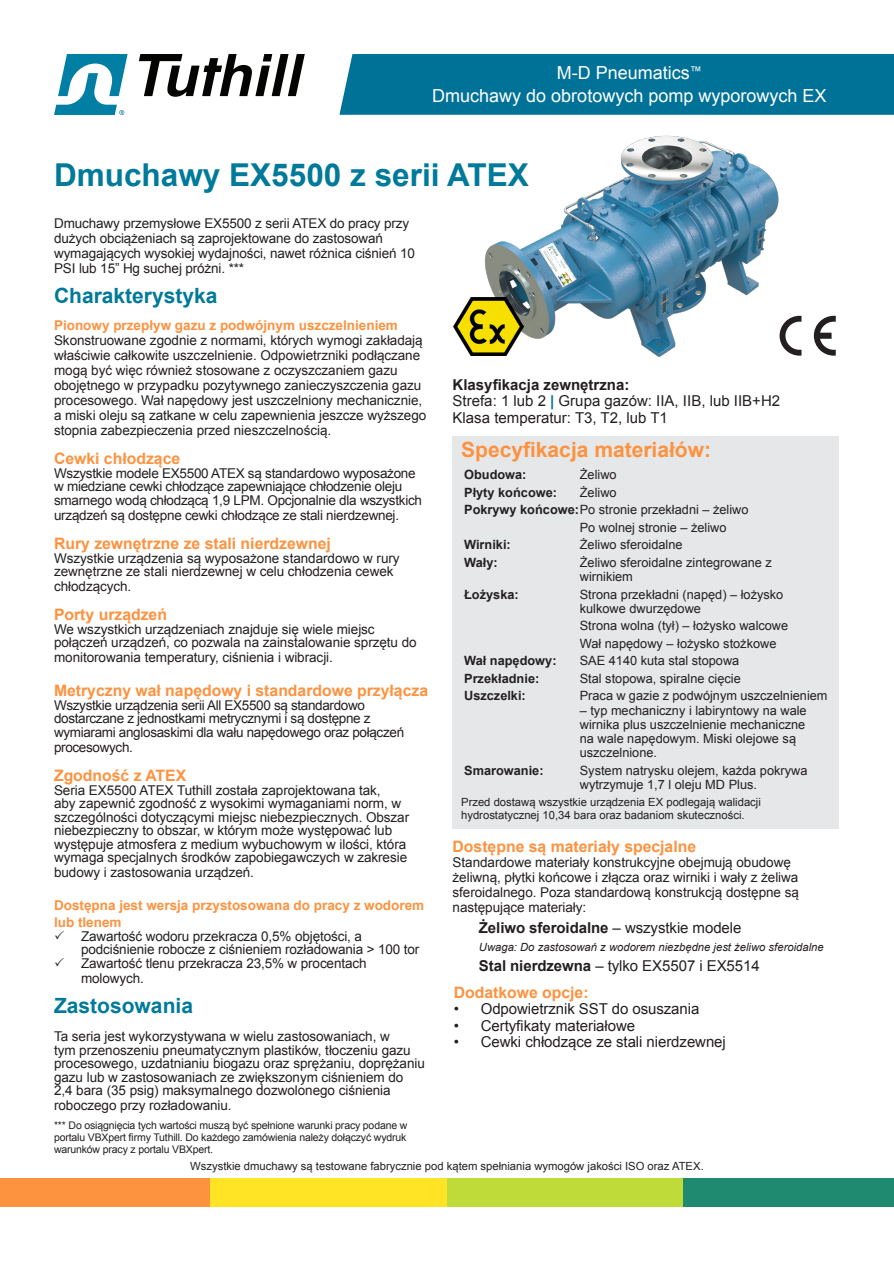
<style>
.page{position:relative;width:894px;height:1263px;background:#fff}
.page>*{position:absolute;margin:0;border:0;box-sizing:border-box;transform-origin:0 0}
.t1{font:700 31.5px "Arial";color:#007a9a}
.t2{font:700 21px "Arial";color:#007a9a}
.t3{font:700 21px "Arial";color:#fd923f}
.t4{font:18px/22.6px "Arial";color:#fff;text-align:center}
.t5{font:700 15.75px "Arial";color:#fd923f}
.t6{font:15px/16.5px "Arial";letter-spacing:-.005em;color:#231f20}
.t7{font:700 15px "Arial";letter-spacing:-.005em;color:#231f20}
.t8{font:13.5px/13.5px "Arial";letter-spacing:-.005em;color:#231f20}
.t9{font:13.5px/13.5px "Arial";letter-spacing:-.025em;color:#231f20}
.t10{font:700 13.5px/17.2px "Arial";color:#fd923f}
.t11{font:12.75px/14.2px "Arial";color:#231f20}
.t12{font:700 12.75px "Arial";color:#231f20}
.t13{font:11.25px/13.5px "Arial";color:#231f20}
.t14{font:italic 11.25px "Arial";color:#231f20}
.t15{font:10.5px/12px "Arial";letter-spacing:-.015em;color:#231f20;text-align:justify}
.s1{font-weight:700}
.s2{font-weight:700;color:#007298}
.s3{font-weight:400}
</style>
<div class="page">
<div style="left:452px;top:436px;width:386px;height:392px;background:#e6e7e9"></div>
<svg style="left:54px;top:54px;width:73px;height:61px"></svg>
<svg style="left:139px;top:54px;width:165px;height:43px"></svg>
<div style="left:339px;top:54px;width:554px;height:61px;background:#007298"></div>
<div style="left:0;top:1178px;width:210px;height:28px;background:#fd923f"></div>
<div style="left:210px;top:1178px;width:237px;height:28px;background:#ffe426"></div>
<div style="left:447px;top:1178px;width:236px;height:28px;background:#bedb39"></div>
<div style="left:683px;top:1178px;width:210px;height:28px;background:#1f8a70"></div>
<img style="left:473px;top:135px;width:329px;height:223px">
<img style="left:453px;top:298px;width:70px;height:58px">
<svg style="left:779px;top:316px;width:22px;height:40px"></svg>
<svg style="left:813px;top:316px;width:22px;height:40px"></svg>
<h3 class="t4" style="left:432px;top:62px;width:396px">M-D Pneumatics<sup>™<br></sup>Dmuchawy do obrotowych pomp wyporowych EX</h3>
<h1 class="t1" style="left:54px;top:154px;width:476px">Dmuchawy EX5500 z serii ATEX</h1>
<p class="t8" style="left:54px;top:216px;width:362px;line-height:15px">Dmuchawy przemysłowe EX5500 z serii ATEX do pracy przy dużych obciążeniach są zaprojektowane do zastosowań wymagających wysokiej wydajności, nawet różnica ciśnień 10<br>PSI lub 15” Hg suchej próżni. ***</p>
<h2 class="t2" style="left:54px;top:282px;width:165px">Charakterystyka</h2>
<p class="t10" style="left:54px;top:317px;width:345px">Pionowy przepływ gazu z podwójnym uszczelnieniem</p>
<p class="t8" style="left:54px;top:333px;width:373px;line-height:15px">Skonstruowane zgodnie z normami, których wymogi zakładają właściwie całkowite uszczelnienie. Odpowietrzniki podłączane mogą być więc również stosowane z oczyszczaniem gazu obojętnego w przypadku pozytywnego zanieczyszczenia gazu procesowego. Wał napędowy jest uszczelniony mechanicznie, a miski oleju są zatkane w celu zapewnienia jeszcze wyższego stopnia zabezpieczenia przed nieszczelnością.</p>
<p class="t5" style="left:54px;top:448px;width:128px">Cewki chłodzące</p>
<p class="t8" style="left:54px;top:466px;width:369px">Wszystkie modele EX5500 ATEX są standardowo wyposażone w miedziane cewki chłodzące zapewniające chłodzenie oleju smarnego wodą chłodzącą 1,9 LPM. Opcjonalnie dla wszystkich</p>
<p class="t8" style="left:54px;top:508px;width:346px">urządzeń są dostępne cewki chłodzące ze stali nierdzewnej.</p>
<p class="t5" style="left:54px;top:533px;width:278px">Rury zewnętrzne ze stali nierdzewnej</p>
<p class="t8" style="left:54px;top:551px;width:347px">Wszystkie urządzenia są wyposażone standardowo w rury zewnętrzne ze stali nierdzewnej w celu chłodzenia cewek</p>
<p class="t8" style="left:54px;top:580px;width:79px">chłodzących.</p>
<p class="t5" style="left:54px;top:604px;width:114px">Porty urządzeń</p>
<p class="t8" style="left:54px;top:622px;width:364px">We wszystkich urządzeniach znajduje się wiele miejsc połączeń urządzeń, co pozwala na zainstalowanie sprzętu do</p>
<p class="t8" style="left:54px;top:651px;width:280px">monitorowania temperatury, ciśnienia i wibracji.</p>
<p class="t5" style="left:54px;top:680px;width:375px">Metryczny wał napędowy i standardowe przyłącza</p>
<p class="t9" style="left:54px;top:698px;width:351px">Wszystkie urządzenia serii All EX5500 są standardowo dostarczane z jednostkami metrycznymi i są dostępne z wymiarami anglosaskimi dla wału napędowego oraz połączeń</p>
<p class="t9" style="left:54px;top:740px;width:80px">procesowych.</p>
<p class="t5" style="left:54px;top:765px;width:134px">Zgodność z ATEX</p>
<p class="t8" style="left:54px;top:783px;width:356px">Seria EX5500 ATEX Tuthill została zaprojektowana tak,<br>aby zapewnić zgodność z wysokimi wymaganiami norm, w szczególności dotyczącymi miejsc niebezpiecznych. Obszar niebezpieczny to obszar, w którym może występować lub występuje atmosfera z medium wybuchowym w ilości, która wymaga specjalnych środków zapobiegawczych w zakresie</p>
<p class="t8" style="left:54px;top:865px;width:201px">budowy i zastosowania urządzeń.</p>
<p class="t10" style="left:54px;top:897px;width:371px">Dostępna jest wersja przystosowana do pracy z wodorem lub tlenem</p>
<p class="t8" style="left:81px;top:929px;width:340px;text-indent:-27px">✓ Zawartość wodoru przekracza 0,5% objętości, a podciśnienie robocze z ciśnieniem rozładowania &gt; 100 tor</p>
<p class="t8" style="left:81px;top:955px;width:287px;line-height:15px;text-indent:-27px">✓ Zawartość tlenu przekracza 23,5% w procentach molowych.</p>
<h2 class="t2" style="left:54px;top:991px;width:140px">Zastosowania</h2>
<p class="t8" style="left:54px;top:1030px;width:372px">Ta seria jest wykorzystywana w wielu zastosowaniach, w<br>tym przenoszeniu pneumatycznym plastików, tłoczeniu gazu procesowego, uzdatnianiu biogazu oraz sprężaniu, doprężaniu gazu lub w zastosowaniach ze zwiększonym ciśnieniem do 2,4 bara (35 psig) maksymalnego dozwolonego ciśnienia</p>
<p class="t8" style="left:54px;top:1099px;width:179px">roboczego przy rozładowaniu.</p>
<p class="t15" style="left:54px;top:1119px;width:355px">*** Do osiągnięcia tych wartości muszą być spełnione warunki pracy podane w portalu VBXpert firmy Tuthill. Do każdego zamówienia należy dołączyć wydruk warunków pracy z portalu VBXpert.</p>
<p class="t6" style="left:452px;top:376px;width:329px"><span class="s1">Klasyfikacja zewnętrzna:<br></span>Strefa: 1 lub 2 <span class="s2">|</span> Grupa gazów: IIA, IIB, lub IIB+H2<br>Klasa temperatur: T3, T2, lub T1</p>
<h2 class="t3" style="left:461px;top:435px;width:251px">Specyfikacja materiałów:</h2>
<p class="t12" style="left:464px;top:466px;width:64px">Obudowa:</p>
<p class="t11" style="left:579px;top:468px;width:38px">Żeliwo</p>
<p class="t12" style="left:464px;top:484px;width:94px">Płyty końcowe:</p>
<p class="t11" style="left:579px;top:485px;width:38px">Żeliwo</p>
<p class="t11" style="left:464px;top:503px;width:286px"><span class="s1">Pokrywy końcowe:</span>Po stronie przekładni – żeliwo</p>
<p class="t11" style="left:579px;top:520px;width:148px">Po wolnej stronie – żeliwo</p>
<p class="t12" style="left:464px;top:536px;width:48px">Wirniki:</p>
<p class="t11" style="left:579px;top:538px;width:104px">Żeliwo sferoidalne</p>
<p class="t12" style="left:464px;top:554px;width:35px">Wały:</p>
<p class="t11" style="left:579px;top:555px;width:194px">Żeliwo sferoidalne zintegrowane z wirnikiem</p>
<p class="t12" style="left:464px;top:586px;width:56px">Łożyska:</p>
<p class="t11" style="left:579px;top:587px;width:205px">Strona przekładni (napęd) – łożysko kulkowe dwurzędowe</p>
<p class="t11" style="left:579px;top:617px;width:210px;line-height:17.5px">Strona wolna (tył) – łożysko walcowe<br>Wał napędowy – łożysko stożkowe</p>
<p class="t12" style="left:464px;top:652px;width:94px">Wał napędowy:</p>
<p class="t11" style="left:579px;top:654px;width:161px">SAE 4140 kuta stal stopowa</p>
<p class="t12" style="left:464px;top:670px;width:77px">Przekładnie:</p>
<p class="t11" style="left:579px;top:671px;width:162px">Stal stopowa, spiralne cięcie</p>
<p class="t12" style="left:464px;top:687px;width:63px">Uszczelki:</p>
<p class="t11" style="left:579px;top:689px;width:249px">Praca w gazie z podwójnym uszczelnieniem</p>
<p class="t11" style="left:579px;top:703px;width:228px">– typ mechaniczny i labiryntowy na wale wirnika plus uszczelnienie mechaniczne na wale napędowym. Miski olejowe są uszczelnione.</p>
<p class="t12" style="left:464px;top:762px;width:81px">Smarowanie:</p>
<p class="t11" style="left:579px;top:763px;width:229px">System natrysku olejem, każda pokrywa wytrzymuje 1,7 l oleju MD Plus.</p>
<p class="t13" style="left:461px;top:795px;width:301px">Przed dostawą wszystkie urządzenia EX podlegają walidacji hydrostatycznej 10,34 bara oraz badaniom skuteczności.</p>
<p class="t5" style="left:452px;top:836px;width:245px">Dostępne są materiały specjalne</p>
<p class="t8" style="left:452px;top:855px;width:348px;line-height:15px">Standardowe materiały konstrukcyjne obejmują obudowę żeliwną, płytki końcowe i złącza oraz wirniki i wały z żeliwa sferoidalnego. Poza standardową konstrukcją dostępne są następujące materiały:</p>
<p class="t7" style="left:478px;top:918px;width:264px">Żeliwo sferoidalne <span class="s3">– wszystkie modele</span></p>
<p class="t14" style="left:478px;top:940px;width:346px">Uwaga: Do zastosowań z wodorem niezbędne jest żeliwo sferoidalne</p>
<p class="t6" style="left:478px;top:957px;width:282px"><span class="s1">Stal nierdzewna</span> – tylko EX5507 i EX5514</p>
<p class="t5" style="left:453px;top:981px;width:136px">Dodatkowe opcje:</p>
<p class="t6" style="left:453px;top:1000px;width:247px">• Odpowietrznik SST do osuszania</p>
<p class="t6" style="left:453px;top:1017px;width:183px">• Certyfikaty materiałowe</p>
<p class="t6" style="left:453px;top:1033px;width:273px">• Cewki chłodzące ze stali nierdzewnej</p>
<p class="t13" style="left:190px;top:1159px;width:515px">Wszystkie dmuchawy są testowane fabrycznie pod kątem spełniania wymogów jakości ISO oraz ATEX.</p>
</div>
